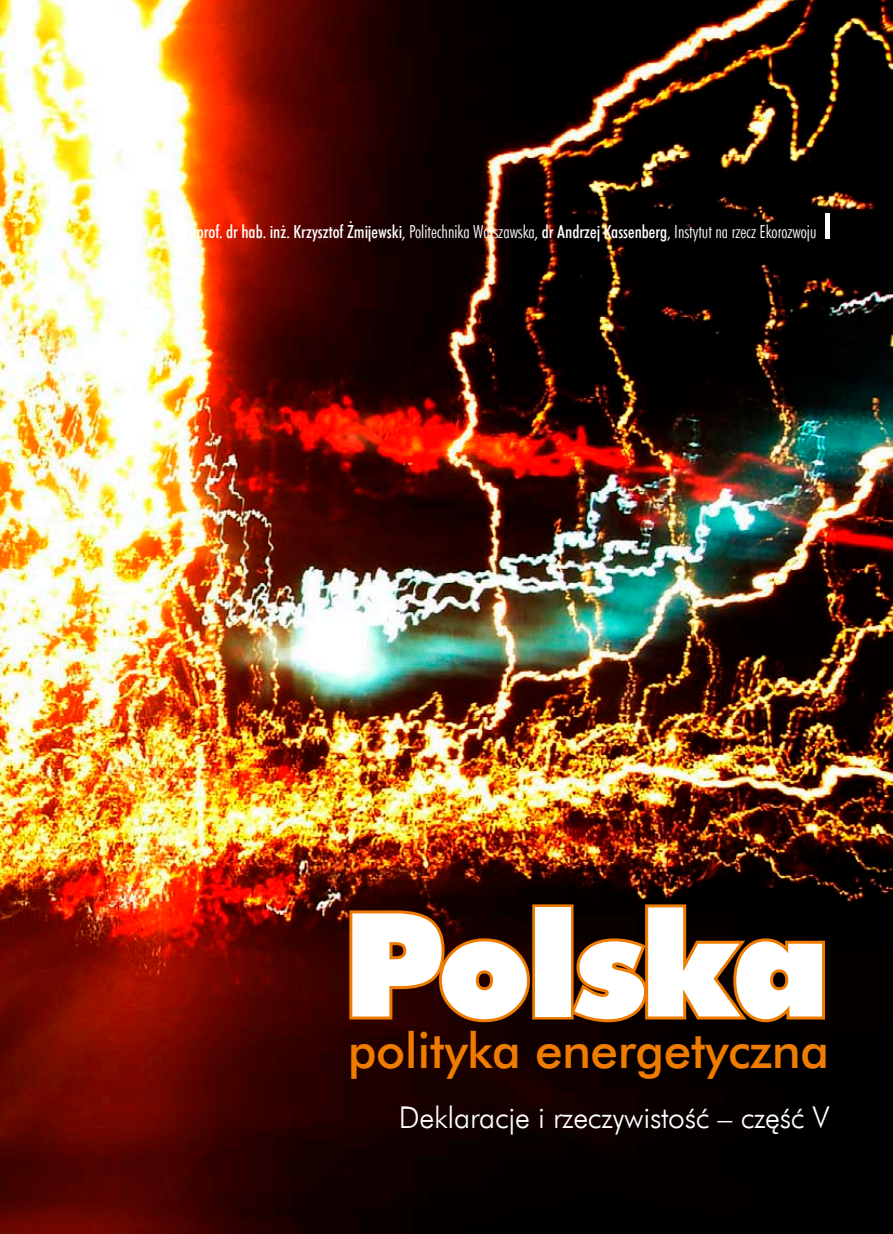
<style>
.page{position:relative;width:893px;height:1234px;background:#fff}
.page>*{position:absolute;margin:0;border:0;box-sizing:border-box;transform-origin:0 0}
.t1{font:144px "Futura X Blk EU Normal";letter-spacing:-.03em;color:#fff}
.t2{font:49.5px "Futura Md EU Normal";letter-spacing:-.01em;color:#ef7c00}
.t3{font:30px "Futura Lt EU Normal";letter-spacing:-.01em;color:#fff}
.t4{font:18px "Futura Md Cn EU Normal";color:#fff}
.s1{font-family:"Futura Lt Cn EU Normal"}
</style>
<div class="page">
<img style="left:0;top:0;width:893px;height:1233px">
<hr style="left:825px;top:213px;width:4px;height:25px;background:#fff">
<svg style="left:346px;top:907px;width:187px;height:117px;background:#4b1900"></svg>
<div style="left:532px;top:904px;width:42px;height:115px;border:6px solid #ef7c00"></div>
<svg style="left:567px;top:901px;width:261px;height:123px;background:#421f00"></svg>
<p class="t4" style="left:197px;top:220px;width:621px">prof. dr hab. inż. Krzysztof Żmijewski<span class="s1">, Politechnika Warszawska,</span> dr Andrzej Kassenberg<span class="s1">, Instytut na rzecz Ekorozwoju</span></p>
<h1 class="t1" style="left:343px;top:873px;width:488px">Polska</h1>
<h2 class="t2" style="left:348px;top:1019px;width:483px">polityka energetyczna</h2>
<h3 class="t3" style="left:399px;top:1098px;width:432px">Deklaracje i rzeczywistość – część V</h3>
</div>
